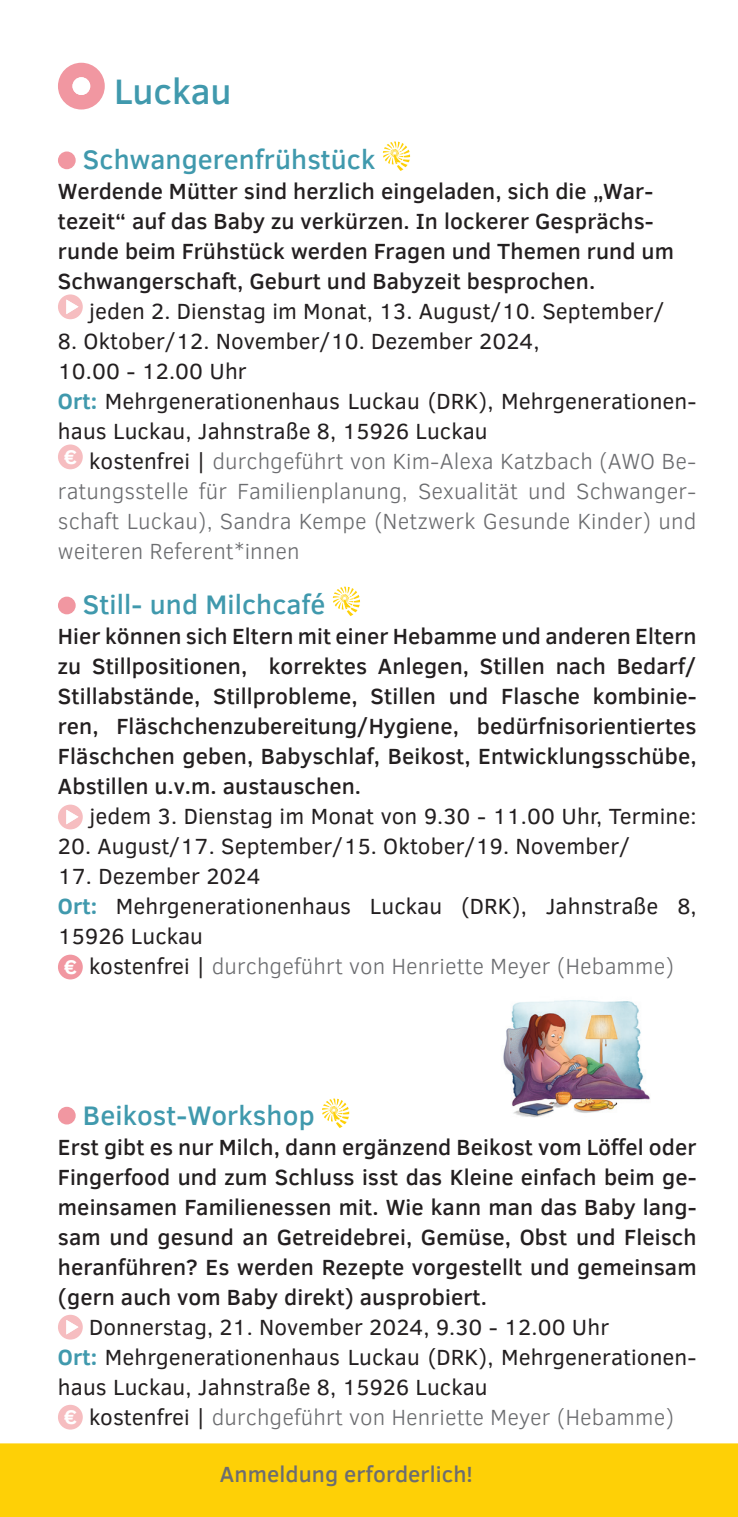
<style>
.page{position:relative;width:738px;height:1517px;background:#fff}
.page>*{position:absolute;margin:0;border:0;box-sizing:border-box;transform-origin:0 0}
.t1{font:500 36.25px "Clear Sans";color:#4099ad}
.t2{font:500 27.5px "Clear Sans";letter-spacing:.005em;color:#4099ad}
.t3{font:500 22.5px/30px "Clear Sans";letter-spacing:.005em;color:#231f20;text-align:justify}
.t4{font:22.5px/30px "Clear Sans";letter-spacing:.005em;color:#231f20}
.t5{font:300 22.5px/30px "Clear Sans";letter-spacing:.005em;color:#6c6d70}
.t6{font:500 22.5px "Clear Sans";letter-spacing:.005em;color:#6c6d70}
.s1{font-weight:400;color:#231f20}
.s2{font-weight:700;color:#4099ad}
.s3{font-weight:700;font-size:20.25px;color:#fff}
.s4{font-weight:300;color:#6c6d70}
</style>
<div class="page">
<svg style="left:0;top:1339px;width:737px;height:178px"></svg>
<svg style="left:58px;top:63px;width:47px;height:46px"></svg>
<div style="left:72px;top:77px;width:18px;height:18px;background:#fff;border-radius:50%"></div>
<div style="left:58px;top:151px;width:18px;height:18px;background:#f197a1;border-radius:50%"></div>
<svg style="left:382px;top:142px;width:28px;height:29px"></svg>
<svg style="left:58px;top:294px;width:25px;height:25px"></svg>
<div style="left:58px;top:444px;width:25px;height:25px;background:#f6bdc0;border-radius:50%"></div>
<div style="left:58px;top:596px;width:18px;height:18px;background:#f197a1;border-radius:50%"></div>
<svg style="left:332px;top:587px;width:28px;height:29px"></svg>
<svg style="left:58px;top:804px;width:25px;height:25px"></svg>
<div style="left:58px;top:954px;width:25px;height:25px;background:#f197a1;border-radius:50%"></div>
<div style="left:58px;top:1106px;width:18px;height:18px;background:#f197a1;border-radius:50%"></div>
<svg style="left:322px;top:1098px;width:27px;height:30px"></svg>
<svg style="left:58px;top:1314px;width:25px;height:25px"></svg>
<div style="left:58px;top:1404px;width:25px;height:25px;background:#f6bdc0;border-radius:50%"></div>
<img style="left:503px;top:1000px;width:147px;height:118px">
<h1 class="t1" style="left:114px;top:66px;width:119px">Luckau</h1>
<p class="t2" style="left:83px;top:140px;width:294px">Schwangerenfrühstück</p>
<p class="t3" style="left:58px;top:176px;width:617px;text-align:left">Werdende Mütter sind herzlich eingeladen, sich die „War&shy;tezeit“ auf das Baby zu verkürzen. In lockerer Gesprächs&shy;runde beim Frühstück werden Fragen und Themen rund um Schwangerschaft, Geburt und Babyzeit besprochen.</p>
<p class="t4" style="left:89px;top:296px;width:576px">jeden 2. Dienstag im Monat, 13. August/10. September/</p>
<p class="t5" style="left:58px;top:326px;width:639px"><span class="s1">8. Oktober/12. November/10. Dezember 2024,<br>10.00 - 12.00 Uhr<br></span><span class="s2">Ort:</span> <span class="s1">Mehrgenerationenhaus Luckau (DRK), Mehrgenerationen&shy;haus Luckau, Jahnstraße 8, 15926 Luckau<br></span><sup>€</sup> <span class="s1">kostenfrei |</span> durchgeführt von Kim-Alexa Katzbach (AWO Be&shy;ratungsstelle für Familienplanung, Sexualität und Schwanger&shy;schaft Luckau), Sandra Kempe (Netzwerk Gesunde Kinder) und weiteren Referent*innen</p>
<p class="t2" style="left:83px;top:585px;width:244px">Still- und Milchcafé</p>
<p class="t3" style="left:58px;top:621px;width:639px">Hier können sich Eltern mit einer Hebamme und anderen Eltern zu Stillpositionen, korrektes Anlegen, Stillen nach Bedarf/ Stillabstände, Stillprobleme, Stillen und Flasche kombinie&shy;ren, Fläschchenzubereitung/Hygiene, bedürfnisorientiertes Fläschchen geben, Babyschlaf, Beikost, Entwicklungsschübe, Abstillen u.v.m. austauschen.</p>
<p class="t4" style="left:89px;top:801px;width:608px">jedem 3. Dienstag im Monat von 9.30 - 11.00 Uhr, Termine:</p>
<p class="t4" style="left:58px;top:831px;width:573px">20. August/17. September/15. Oktober/19. November/</p>
<p class="t4" style="left:58px;top:861px;width:639px">17. Dezember 2024<br><span class="s2">Ort:</span> Mehrgenerationenhaus Luckau (DRK), Jahnstraße 8, 15926 Luckau<br><span class="s3">€</span> kostenfrei | <span class="s4">durchgeführt von Henriette Meyer (Hebamme)</span></p>
<p class="t2" style="left:83px;top:1095px;width:233px">Beikost-Workshop</p>
<p class="t3" style="left:58px;top:1131px;width:639px">Erst gibt es nur Milch, dann ergänzend Beikost vom Löffel oder Fingerfood und zum Schluss isst das Kleine einfach beim ge&shy;meinsamen Familienessen mit. Wie kann man das Baby lang&shy;sam und gesund an Getreidebrei, Gemüse, Obst und Fleisch heranführen? Es werden Rezepte vorgestellt und gemeinsam (gern auch vom Baby direkt) ausprobiert.</p>
<p class="t4" style="left:58px;top:1311px;width:639px;text-indent:31px">Donnerstag, 21. November 2024, 9.30 - 12.00 Uhr<br><span class="s2">Ort:</span> Mehrgenerationenhaus Luckau (DRK), Mehrgenerationen&shy;haus Luckau, Jahnstraße 8, 15926 Luckau<br><span class="s3">€</span> kostenfrei | <span class="s4">durchgeführt von Henriette Meyer (Hebamme)</span></p>
<p class="t6" style="left:220px;top:1458px;width:254px">Anmeldung erforderlich!</p>
</div>
